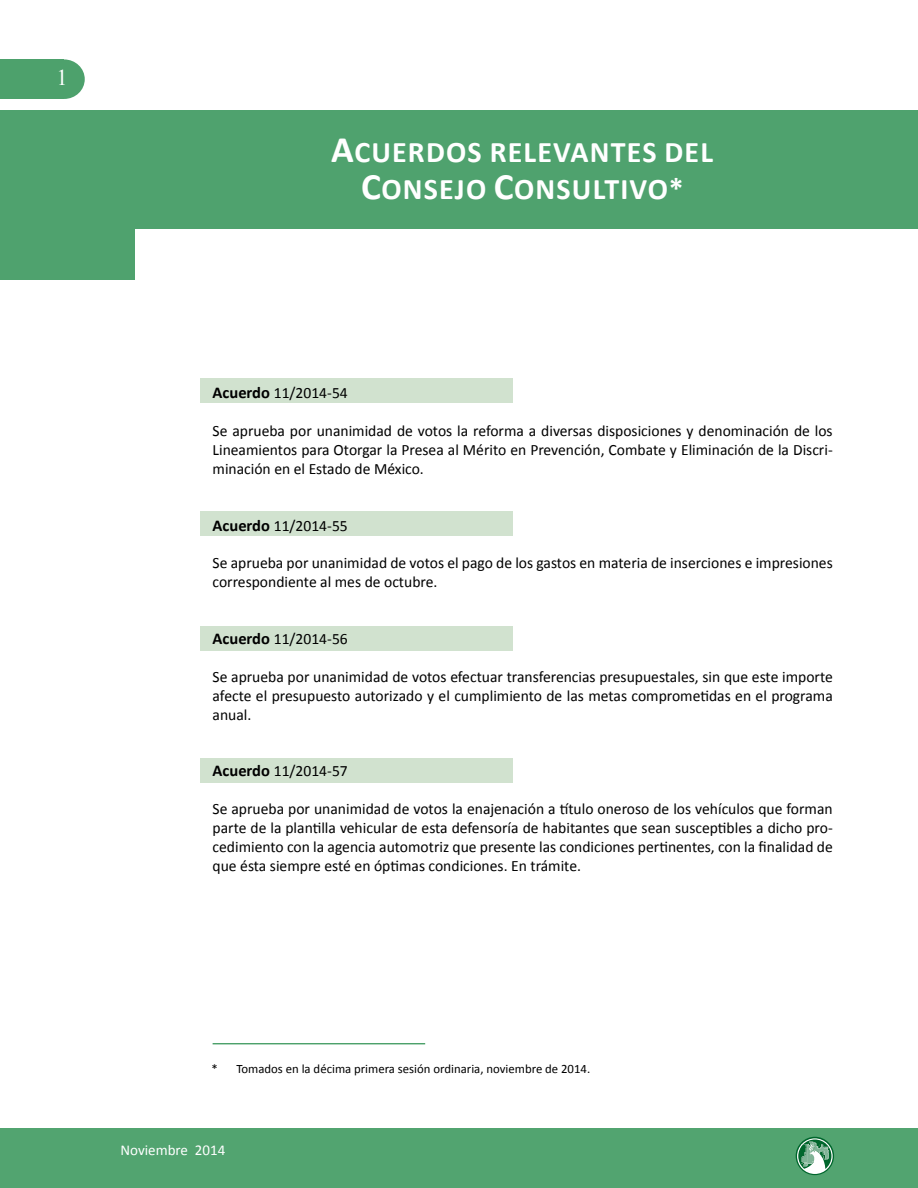
<style>
.page{position:relative;width:918px;height:1188px;background:#fff}
.page>*{position:absolute;margin:0;border:0;box-sizing:border-box;transform-origin:0 0}
.t1{font:700 30px/37.5px "Calibri";letter-spacing:.04em;color:#fff}
.t2{font:22.5px "Times New Roman";color:#fff}
.t3{font:15.75px/18.9px "Calibri";color:#000;text-align:justify}
.t4{font:15px "Calibri";color:#fff}
.t5{font:12.75px "Calibri";color:#000}
.s1{font-size:37.5px}
.s2{font-weight:700;font-size:16.5px}
.s3{color:#fff}
</style>
<div class="page">
<div style="left:0;top:59px;width:64px;height:40px;background:#4da16c"></div>
<div style="left:44px;top:59px;width:41px;height:40px;background:#4da16c;border-radius:50%"></div>
<div style="left:0;top:1128px;width:918px;height:60px;background:#52a470"></div>
<svg style="left:796px;top:1137px;width:38px;height:38px"></svg>
<svg style="left:797px;top:1138px;width:36px;height:36px"></svg>
<svg style="left:798px;top:1140px;width:33px;height:29px"></svg>
<div style="left:200px;top:512px;width:312px;height:24px;background:#d1e2cf"></div>
<div style="left:200px;top:378px;width:312px;height:25px;background:#d1e2cf"></div>
<div style="left:200px;top:626px;width:312px;height:25px;background:#d1e2cf"></div>
<div style="left:200px;top:758px;width:312px;height:25px;background:#d1e2cf"></div>
<div style="left:0;top:110px;width:918px;height:118px;background:#4fa26e"></div>
<div style="left:0;top:187px;width:135px;height:93px;background:#4fa26e"></div>
<hr style="left:213px;top:1043px;width:212px;height:1px;background:#00792c">
<h2 class="t2" style="left:57px;top:63px;width:13px">1</h2>
<h1 class="t1" style="left:331px;top:133px;width:43px"><span class="s1">A</span>CUERDO</h1>
<h1 class="t1" style="left:361px;top:133px;width:354px;text-indent:107px">S RE LEVANTES DE L<br><span class="s1">C</span>ONSEJO <span class="s1">C</span>ONSULTIVO*</h1>
<p class="t3" style="left:213px;top:384px;width:137px"><span class="s2">ACUERDO</span> 11/2014-54</p>
<p class="t3" style="left:213px;top:421px;width:622px">Se aprueba por unanimidad de votos la reforma a diversas disposiciones y denominación de los Lineamientos para Otorgar la Presea al Mérito en Prevención, Combate y Eliminación de la Discri&shy;minación en el Estado de México.</p>
<p class="t3" style="left:213px;top:516px;width:137px"><span class="s2">ACUERDO</span> 11/2014-55</p>
<p class="t3" style="left:213px;top:554px;width:622px">Se aprueba por unanimidad de votos el pago de los gastos en materia de inserciones e impresiones correspondiente al mes de octubre.</p>
<p class="t3" style="left:213px;top:629px;width:137px"><span class="s2">ACUERDO</span> 11/2014-56</p>
<p class="t3" style="left:213px;top:667px;width:622px">Se aprueba por unanimidad de votos efectuar transferencias presupuestales, sin que este importe afecte el presupuesto autorizado y el cumplimiento de las metas comprometidas en el programa anual.</p>
<p class="t3" style="left:213px;top:762px;width:137px"><span class="s2">ACUERDO</span> 11/2014-57</p>
<p class="t3" style="left:213px;top:799px;width:622px">Se aprueba por unanimidad de votos la enajenación a título oneroso de los vehículos que forman parte de la plantilla vehicular de esta defensoría de habitantes que sean susceptibles a dicho pro&shy;cedimiento con la agencia automotriz que presente las condiciones pertinentes, con la finalidad de que ésta siempre esté en óptimas condiciones. En trámite.</p>
<p class="t5" style="left:211px;top:1061px;width:380px">*<span class="s3">&lt;?&gt;</span>Tomados en la décima primera sesión ordinaria, noviembre de 2014.</p>
<p class="t4" style="left:121px;top:1140px;width:106px">Noviembre 2014</p>
</div>
